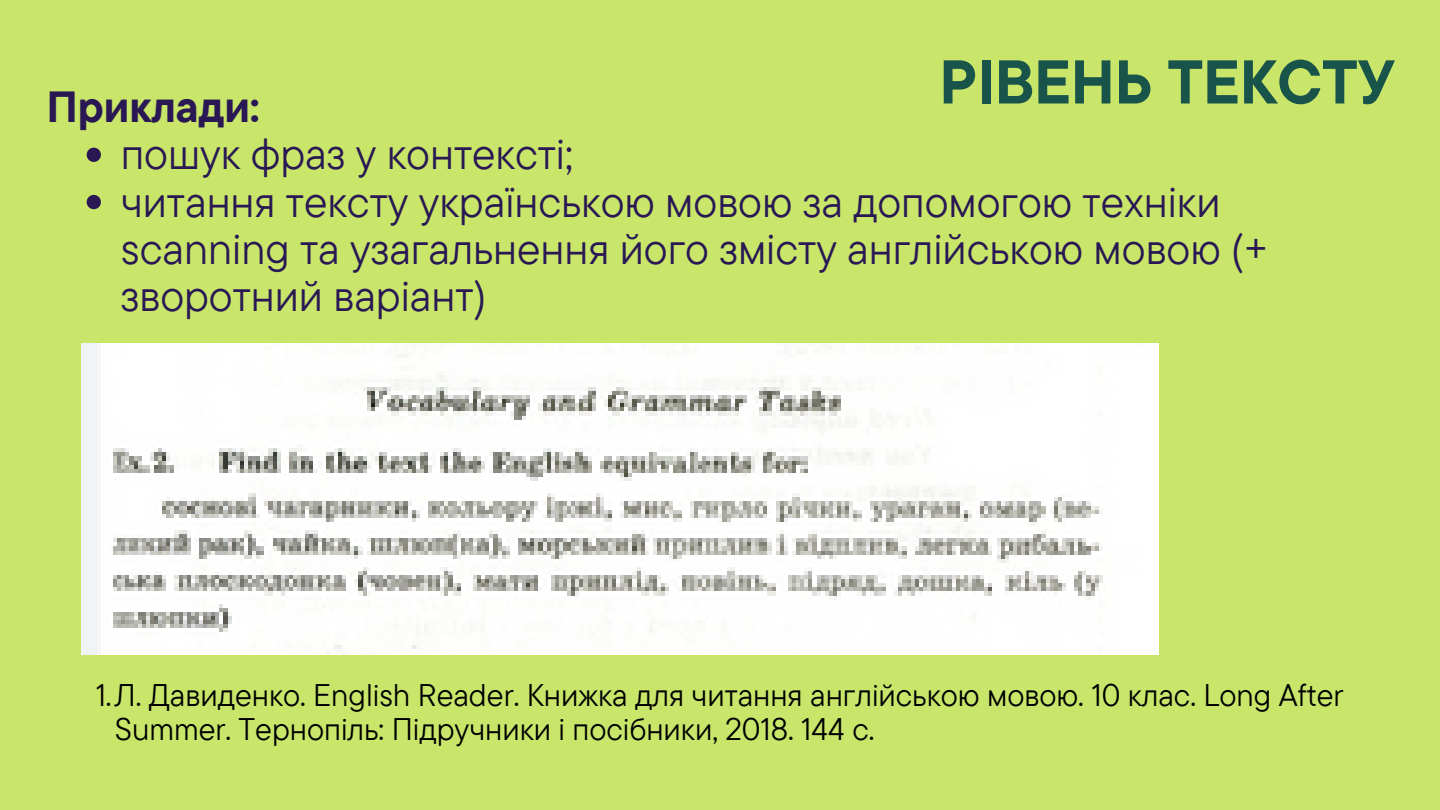
<style>
.page{position:relative;width:1440px;height:810px;background:#c9e66a}
.page>*{position:absolute;margin:0;border:0;box-sizing:border-box;transform-origin:0 0}
.t1{font:700 61.6px "TT Commons Pro";color:#185449}
.t2{font:43.4px/47.2px "TT Commons Pro";color:#291854}
.t3{font:700 43.4px "TT Commons Pro";color:#291854}
.t4{font:31.2px/33.8px "TT Commons Pro";color:#000}
</style>
<div class="page">
<img style="left:81px;top:344px;width:1078px;height:311px">
<svg style="left:87px;top:148px;width:14px;height:14px"></svg>
<svg style="left:87px;top:195px;width:14px;height:14px"></svg>
<p class="t3" style="left:47px;top:79px;width:214px">Приклади:</p>
<p class="t1" style="left:939px;top:42px;width:457px">РІВЕНЬ ТЕКСТУ</p>
<p class="t2" style="left:121px;top:130px;width:454px">пошук фраз у контексті;</p>
<p class="t2" style="left:121px;top:177px;width:1149px">читання тексту українською мовою за допомогою техніки scanning та узагальнення його змісту англійською мовою (+ зворотний варіант)</p>
<p class="t4" style="left:115px;top:678px;width:1230px;text-indent:-19px">1.Л. Давиденко. English Reader. Книжка для читання англійською мовою. 10 клас. Long After<br>Summer. Тернопіль: Підручники і посібники, 2018. 144 с.</p>
</div>
